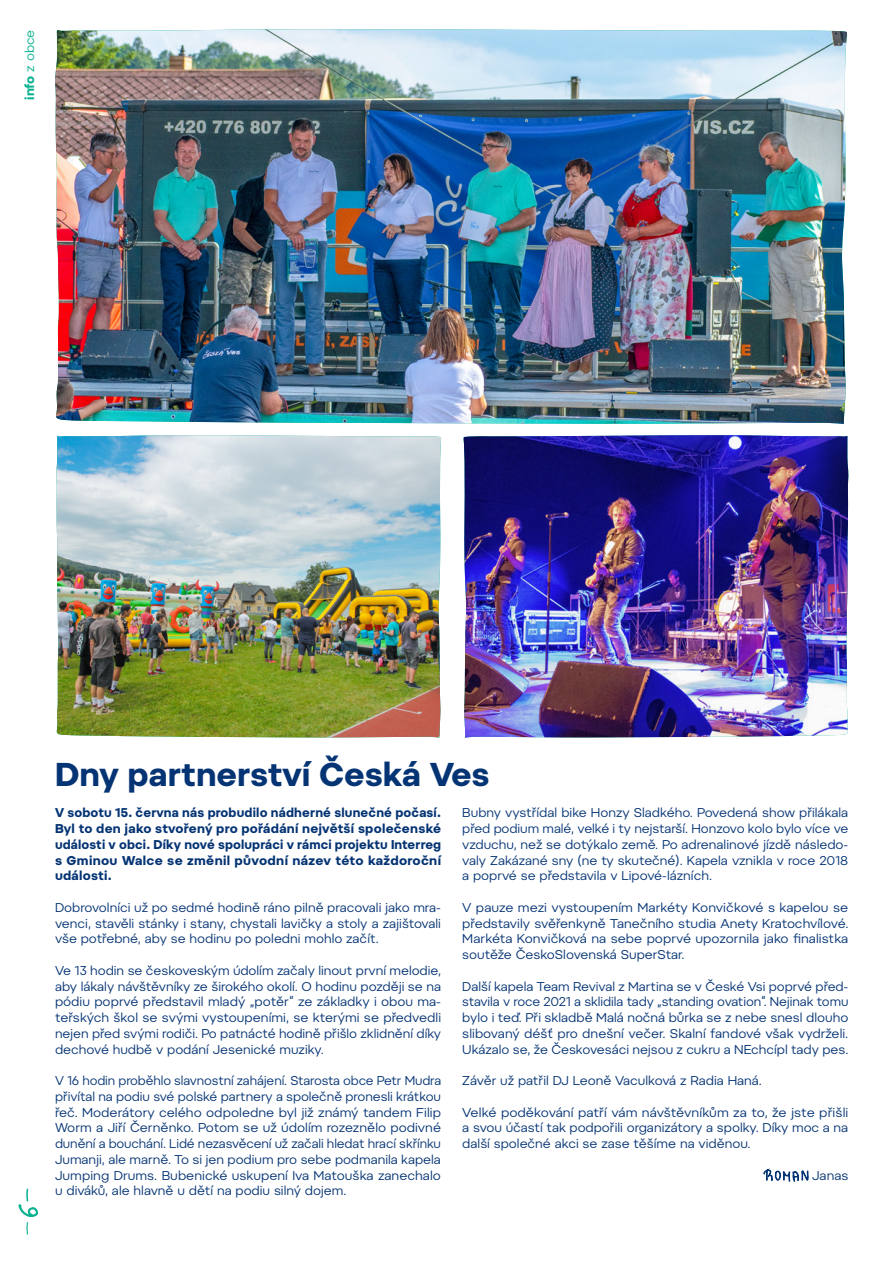
<style>
.page{position:relative;width:893px;height:1263px;background:#fff}
.page>*{position:absolute;margin:0;border:0;box-sizing:border-box;transform-origin:0 0}
.Headline{font:700 33px "Pepi";letter-spacing:-.005em;color:#053474}
.Text{font:12.75px/15.8px "Pepi";color:#053474;text-align:justify}
.Text-2{font:700 12.75px/15.8px "Pepi";letter-spacing:.02em;color:#053474;text-align:justify}
.Text-3{font:12.75px "Pepi";color:#07b18f}
.Podpis{font:12.75px "Pepi";color:#053474}
.s1{font-weight:700}
</style>
<div class="page">
<svg style="left:763px;top:1168px;width:45px;height:14px"></svg>
<img style="left:55px;top:29px;width:792px;height:395px">
<img style="left:56px;top:435px;width:385px;height:303px">
<img style="left:464px;top:435px;width:385px;height:303px">
<svg style="left:18px;top:1188px;width:20px;height:47px"></svg>
<p class="Text-3" style="left:22px;top:100px;width:71px;rotate:-90deg"><span class="s1">info</span> z obce</p>
<p class="Headline" style="left:55px;top:754px;width:436px">Dny partnerství Česká Ves</p>
<p class="Text-2" style="left:55px;top:805px;width:388px">V sobotu 15. června nás probudilo nádherné slunečné počasí.<br>Byl to den jako stvořený pro pořádání největší společenské události v obci. Díky nové spolupráci v rámci projektu Interreg s Gminou Walce se změnil původní název této každoroční události.</p>
<p class="Text" style="left:55px;top:899px;width:387px">Dobrovolníci už po sedmé hodině ráno pilně pracovali jako mra&shy;venci, stavěli stánky i stany, chystali lavičky a stoly a zajištovali vše potřebné, aby se hodinu po poledni mohlo začít.</p>
<p class="Text" style="left:55px;top:962px;width:388px">Ve 13 hodin se českoveským údolím začaly linout první melodie, aby lákaly návštěvníky ze širokého okolí. O hodinu později se na pódiu poprvé představil mladý „potěr“ ze základky i obou ma&shy;teřských škol se svými vystoupeními, se kterými se předvedli nejen před svými rodiči. Po patnácté hodině přišlo zklidnění díky dechové hudbě v podání Jesenické muziky.</p>
<p class="Text" style="left:55px;top:1072px;width:388px">V 16 hodin proběhlo slavnostní zahájení. Starosta obce Petr Mudra přivítal na podiu své polské partnery a společně pronesli krátkou řeč. Moderátory celého odpoledne byl již známý tandem Filip Worm a Jiří Černěnko. Potom se už údolím rozeznělo podivné dunění a bouchání. Lidé nezasvěcení už začali hledat hrací skřínku Jumanji, ale marně. To si jen podium pro sebe podmanila kapela Jumping Drums. Bubenické uskupení Iva Matouška zanechalo u diváků, ale hlavně u dětí na podiu silný dojem.</p>
<p class="Text" style="left:462px;top:805px;width:388px">Bubny vystřídal bike Honzy Sladkého. Povedená show přilákala před podium malé, velké i ty nejstarší. Honzovo kolo bylo více ve vzduchu, než se dotýkalo země. Po adrenalinové jízdě následo&shy;valy Zakázané sny (ne ty skutečné). Kapela vznikla v roce 2018 a poprvé se představila v Lipové-lázních.</p>
<p class="Text" style="left:462px;top:899px;width:388px">V pauze mezi vystoupením Markéty Konvičkové s kapelou se představily svěřenkyně Tanečního studia Anety Kratochvílové.<br>Markéta Konvičková na sebe poprvé upozornila jako finalistka soutěže ČeskoSlovenská SuperStar.</p>
<p class="Text" style="left:462px;top:978px;width:388px">Další kapela Team Revival z Martina se v České Vsi poprvé před&shy;stavila v roce 2021 a sklidila tady „standing ovation“. Nejinak tomu bylo i teď. Při skladbě Malá nočná bůrka se z nebe snesl dlouho slibovaný déšť pro dnešní večer. Skalní fandové však vydrželi.<br>Ukázalo se, že Českovesáci nejsou z cukru a NEchcípl tady pes.</p>
<p class="Text" style="left:462px;top:1072px;width:301px">Závěr už patřil DJ Leoně Vaculková z Radia Haná.</p>
<p class="Text" style="left:462px;top:1104px;width:388px">Velké poděkování patří vám návštěvníkům za to, že jste přišli a svou účastí tak podpořili organizátory a spolky. Díky moc a na další společné akci se zase těšíme na viděnou.</p>
<p class="Podpis" style="left:812px;top:1167px;width:38px">Janas</p>
</div>
